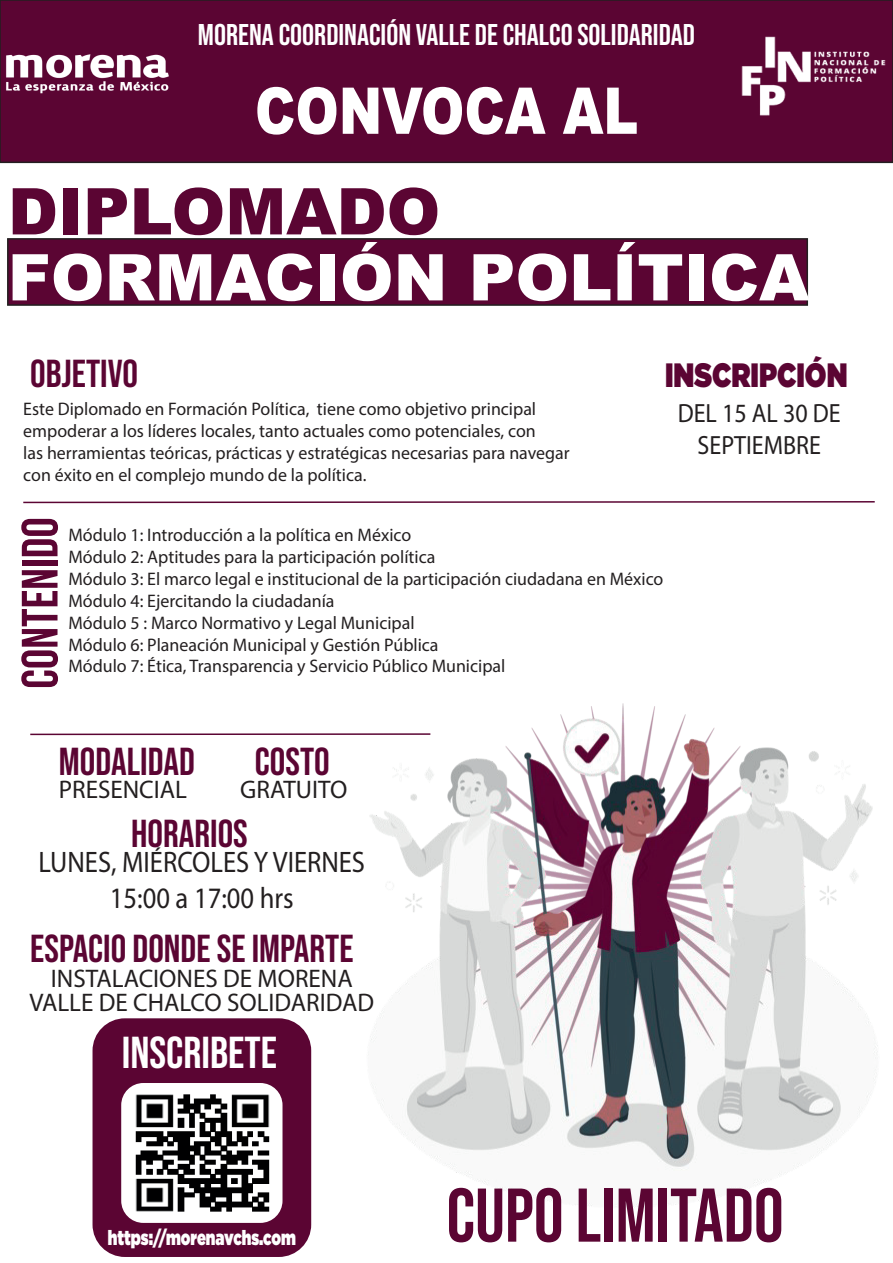
<style>
.page{position:relative;width:893px;height:1263px;background:#fff}
.page>*{position:absolute;margin:0;border:0;box-sizing:border-box;transform-origin:0 0}
.t1{font:75.9px "Bebas Neue";color:#5b0533}
.t2{font:900 64.5px "Arial";color:#fff}
.t3{font:900 64.5px "Arial";color:#fff;scale:.81 1}
.t4{font:900 64.5px "Arial";color:#5b0533}
.t5{font:51px "Bebas Neue";color:#5b0533}
.t6{font:44.7px "Bebas Neue";color:#fff}
.t7{font:39px "Bebas Neue";color:#5b0533}
.t8{font:900 33.75px "Gotham";color:#5b0533;scale:.79 1}
.t9{font:30px "Bebas Neue";color:#fff}
.t10{font:29.7px/35.7px "Myriad Pro";color:#231f20;text-align:center;scale:.89 1}
.t11{font:26.4px/31.7px "Myriad Pro";color:#231f20;text-align:center;scale:.91 1}
.t12{font:25.5px/24px "Myriad Pro";color:#231f20;text-align:center}
.t13{font:900 20.7px "Gotham";color:#fff;scale:.72 1}
.t14{font:18.15px/21.9px "Myriad Pro";color:#231f20}
</style>
<div class="page">
<div style="left:0;top:0;width:893px;height:162px;background:#5b0533"></div>
<div style="left:0;top:0;width:893px;height:163px;border:2px solid #231f20"></div>
<div style="left:7px;top:238px;width:801px;height:68px;background:#5b0533;border:2px solid #231f20"></div>
<img style="left:368px;top:703px;width:510px;height:504px">
<div style="left:93px;top:1018px;width:218px;height:239px;background:#5b0533;border-radius:32px"></div>
<div style="left:121px;top:1083px;width:161px;height:140px;background:#fff;border-radius:22px"></div>
<img style="left:135px;top:1094px;width:135px;height:118px">
<svg style="left:23px;top:501px;width:852px;height:3px"></svg>
<hr style="left:30px;top:733px;width:400px;height:2px;background:#5b0533">
<img style="left:0;top:0;width:173px;height:147px">
<img style="left:727px;top:0;width:166px;height:152px">
<h3 class="t9" style="left:198px;top:18px;width:499px">MORENA COORDINACIÓN VALLE DE CHALCO SOLIDARIDAD</h3>
<h2 class="t3" style="left:255px;top:64px;width:475px">CONVOCA AL</h2>
<h2 class="t4" style="left:8px;top:165px;width:434px">DIPLOMADO</h2>
<h2 class="t2" style="left:8px;top:231px;width:803px">FORMACIÓN POLÍTICA</h2>
<h3 class="t7" style="left:30px;top:351px;width:109px">OBJETIVO</h3>
<p class="t14" style="left:23px;top:398px;width:548px">Este Diplomado en Formación Política, tiene como objetivo principal empoderar a los líderes locales, tanto actuales como potenciales, con<br>las herramientas teóricas, prácticas y estratégicas necesarias para navegar con éxito en el complejo mundo de la política.</p>
<h3 class="t8" style="left:665px;top:351px;width:233px">INSCRIPCIÓN</h3>
<h3 class="t11" style="left:678px;top:397px;width:181px">DEL 15 AL 30 DE<br>SEPTIEMBRE</h3>
<h3 class="t5" style="left:11px;top:689px;width:173px;rotate:-90deg">CONTENIDO</h3>
<p class="t14" style="left:68px;top:524px;width:596px">Módulo 1: Introducción a la política en México<br>Módulo 2: Aptitudes para la participación política<br>Módulo 3: El marco legal e institucional de la participación ciudadana en México Módulo 4: Ejercitando la ciudadanía<br>Módulo 5 : Marco Normativo y Legal Municipal<br>Módulo 6: Planeación Municipal y Gestión Pública<br>Módulo 7: Ética, Transparencia y Servicio Público Municipal</p>
<h3 class="t7" style="left:59px;top:739px;width:138px">MODALIDAD</h3>
<h3 class="t12" style="left:59px;top:777px;width:130px">PRESENCIAL</h3>
<h3 class="t7" style="left:255px;top:739px;width:76px">COSTO</h3>
<h3 class="t12" style="left:240px;top:777px;width:109px">GRATUITO</h3>
<h3 class="t7" style="left:131px;top:811px;width:118px">HORARIOS</h3>
<h3 class="t10" style="left:39px;top:844px;width:368px">LUNES, MIÉRCOLES Y VIERNES<br>15:00 a 17:00 hrs</h3>
<h3 class="t7" style="left:30px;top:926px;width:325px">ESPACIO DONDE SE IMPARTE</h3>
<h3 class="t12" style="left:29px;top:966px;width:346px">INSTALACIONES DE MORENA<br>VALLE DE CHALCO SOLIDARIDAD</h3>
<h3 class="t6" style="left:122px;top:1027px;width:157px">INSCRIBETE</h3>
<p class="t13" style="left:108px;top:1223px;width:263px">https://morenavchs.com</p>
<h1 class="t1" style="left:446px;top:1172px;width:339px">CUPO LIMITADO</h1>
</div>
